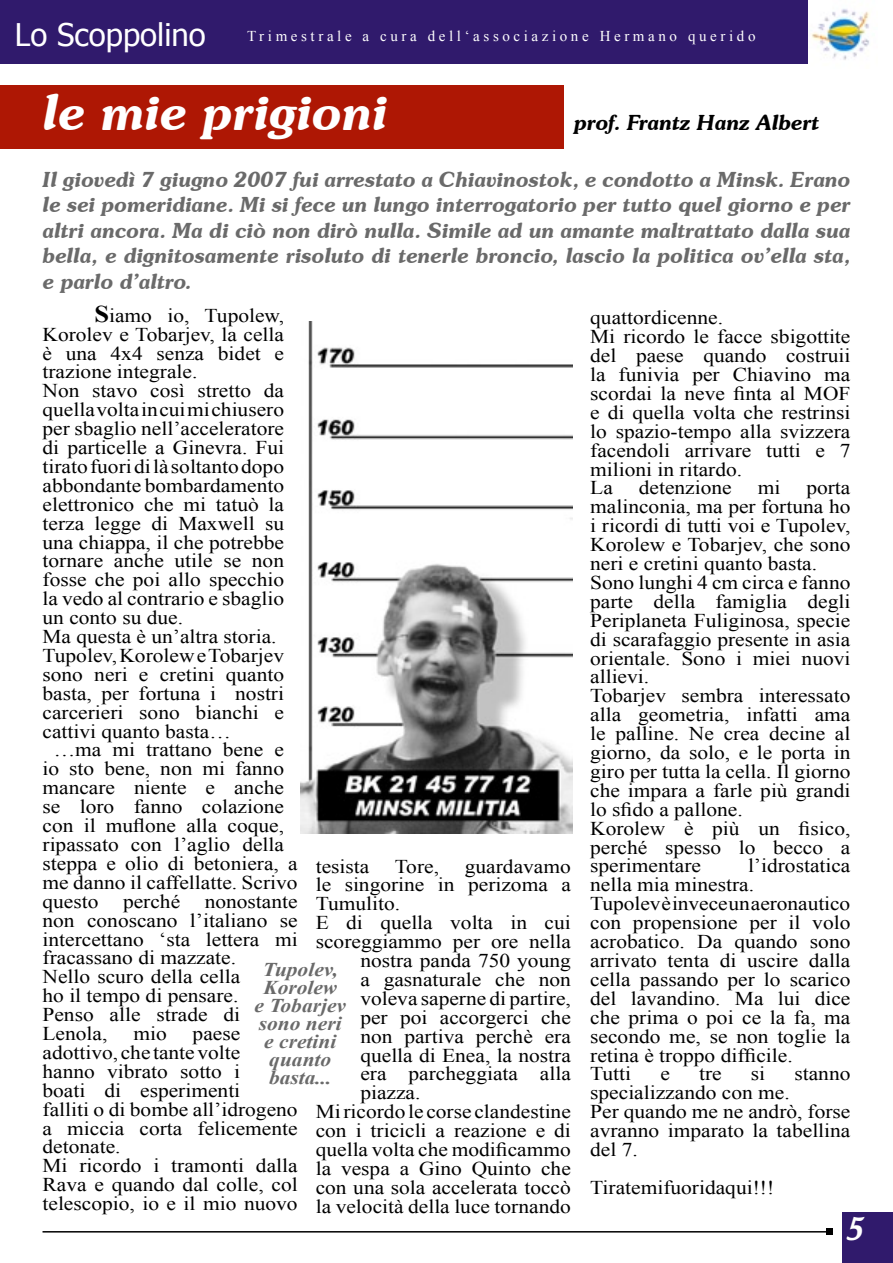
<style>
.page{position:relative;width:893px;height:1263px;background:#fff}
.page>*{position:absolute;margin:0;border:0;box-sizing:border-box;transform-origin:0 0}
.t1{font:italic 600 49.5px "Souvenir IT Cby BT";color:#fff}
.t2{font:31.2px "Tahoma";color:#fff}
.t3{font:27px "Textile";color:#fff}
.t4{font:italic 600 21px/25.5px "Souvenir IT Cby BT";color:#6a6a6a;text-align:justify}
.t5{font:italic 600 21px "Souvenir IT Cby BT";color:#000}
.t6{font:19.5px/18.9px "Times New Roman";color:#000;scale:1.1 1}
.t7{font:italic 700 19.5px/18px "Times New Roman";color:#6a6a6a;text-align:center;scale:1.1 1}
.t8{font:15px "Times New Roman";letter-spacing:.24em;color:#fff}
.s1{font-weight:700;font-size:24px}
</style>
<div class="page">
<div style="left:0;top:85px;width:563px;height:63px;background:#ae1704"></div>
<hr style="left:43px;top:1231px;width:786px;height:1px;background:#000">
<svg style="left:826px;top:1229px;width:6px;height:6px"></svg>
<div style="left:842px;top:1212px;width:51px;height:51px;background:#301a6c"></div>
<div style="left:0;top:1px;width:807px;height:63px;background:#301a6c"></div>
<img style="left:811px;top:8px;width:59px;height:52px">
<img style="left:300px;top:321px;width:273px;height:512px">
<h2 class="t2" style="left:15px;top:14px;width:192px">Lo Scoppolino</h2>
<p class="t8" style="left:247px;top:26px;width:510px">Trimestrale a cura dell‘associazione Hermano querido</p>
<p class="t8" style="left:332px;top:26px;width:510px">Trimestrale a cura dell‘associazione Hermano querido</p>
<h1 class="t1" style="left:43px;top:81px;width:346px">le mie prigioni</h1>
<p class="t5" style="left:574px;top:110px;width:247px">prof. Frantz Hanz Albert</p>
<p class="t4" style="left:43px;top:166px;width:809px">Il giovedì 7 giugno 2007 fui arrestato a Chiavinostok, e condotto a Minsk. Erano le sei pomeridiane. Mi si fece un lungo interrogatorio per tutto quel giorno e per altri ancora. Ma di ciò non dirò nulla. Simile ad un amante maltrattato dalla sua bella, e dignitosamente risoluto di tenerle broncio, lascio la politica ov’ella sta, e parlo d’altro.</p>
<p class="t6" style="left:94px;top:305px;width:174px"><span class="s1">S</span>iamo io, Tupolew,</p>
<p class="t6" style="left:43px;top:324px;width:221px">Korolev e Tobarjev, la cella</p>
<p class="t6" style="left:43px;top:343px;width:221px">è una 4x4 senza bidet e</p>
<p class="t6" style="left:43px;top:362px;width:142px">trazione integrale.</p>
<p class="t6" style="left:43px;top:381px;width:221px">Non stavo così stretto da</p>
<p class="t6" style="left:43px;top:400px;width:221px">quella volta in cui mi chiusero</p>
<p class="t6" style="left:43px;top:419px;width:221px">per sbaglio nell’acceleratore</p>
<p class="t6" style="left:43px;top:438px;width:221px">di particelle a Ginevra. Fui</p>
<p class="t6" style="left:43px;top:457px;width:221px">tirato fuori di là soltanto dopo</p>
<p class="t6" style="left:43px;top:476px;width:221px">abbondante bombardamento</p>
<p class="t6" style="left:43px;top:494px;width:221px">elettronico che mi tatuò la</p>
<p class="t6" style="left:43px;top:513px;width:221px">terza legge di Maxwell su</p>
<p class="t6" style="left:43px;top:532px;width:221px">una chiappa, il che potrebbe</p>
<p class="t6" style="left:43px;top:551px;width:221px">tornare anche utile se non</p>
<p class="t6" style="left:43px;top:570px;width:221px">fosse che poi allo specchio</p>
<p class="t6" style="left:43px;top:589px;width:221px">la vedo al contrario e sbaglio</p>
<p class="t6" style="left:43px;top:608px;width:129px">un conto su due.</p>
<p class="t6" style="left:43px;top:627px;width:214px">Ma questa è un’altra storia.</p>
<p class="t6" style="left:43px;top:646px;width:221px">Tupolev, Korolew e Tobarjev</p>
<p class="t6" style="left:43px;top:665px;width:221px">sono neri e cretini quanto</p>
<p class="t6" style="left:43px;top:683px;width:221px">basta, per fortuna i nostri</p>
<p class="t6" style="left:43px;top:702px;width:221px">carcerieri sono bianchi e</p>
<p class="t6" style="left:43px;top:721px;width:173px">cattivi quanto basta…</p>
<p class="t6" style="left:54px;top:740px;width:211px">…ma mi trattano bene e</p>
<p class="t6" style="left:43px;top:759px;width:221px">io sto bene, non mi fanno</p>
<p class="t6" style="left:43px;top:778px;width:221px">mancare niente e anche</p>
<p class="t6" style="left:43px;top:797px;width:221px">se loro fanno colazione</p>
<p class="t6" style="left:43px;top:816px;width:221px">con il muflone alla coque,</p>
<p class="t6" style="left:43px;top:835px;width:221px">ripassato con l’aglio della</p>
<p class="t6" style="left:43px;top:854px;width:233px">steppa e olio di betoniera, a</p>
<p class="t6" style="left:43px;top:872px;width:233px">me danno il caffellatte. Scrivo</p>
<p class="t6" style="left:43px;top:891px;width:52px">questo</p>
<p class="t6" style="left:123px;top:891px;width:53px">perché</p>
<p class="t6" style="left:590px;top:308px;width:238px">quattordicenne.<br>Mi ricordo le facce sbigottite del paese quando costruii la funivia per Chiavino ma scordai la neve finta al MOF e di quella volta che restrinsi lo spazio-tempo alla svizzera facendoli arrivare tutti e 7 milioni in ritardo.<br>La</p>
<p class="t6" style="left:639px;top:478px;width:86px">detenzione</p>
<p class="t6" style="left:758px;top:478px;width:22px">mi</p>
<p class="t6" style="left:590px;top:478px;width:238px;text-indent:216px">porta malinconia, ma per fortuna ho i ricordi di tutti voi e Tupolev,<br>Korolew e Tobarjev, che sono neri e cretini quanto basta.<br>Sono lunghi 4 cm circa e fanno parte della famiglia degli<br>Periplaneta Fuliginosa, specie di scarafaggio presente in asia orientale. Sono i miei nuovi allievi.<br>Tobarjev sembra interessato alla geometria, infatti ama le palline. Ne crea decine al giorno, da solo, e le porta in giro per tutta la cella. Il giorno che impara a farle più grandi lo sfido a pallone.<br>Korolew è più un fisico, perché spesso lo becco a sperimentare</p>
<p class="t6" style="left:590px;top:856px;width:238px;text-indent:158px">l’idrostatica nella mia minestra.<br>Tupolev è invece un aeronautico con propensione per il volo acrobatico. Da quando sono arrivato tenta di uscire dalla cella passando per lo scarico del lavandino. Ma lui dice che prima o poi ce la fa, ma secondo me, se non toglie la retina è troppo difficile.<br>Tutti</p>
<p class="t6" style="left:316px;top:856px;width:50px">tesista</p>
<p class="t6" style="left:395px;top:856px;width:42px">Tore,</p>
<p class="t6" style="left:465px;top:856px;width:98px">guardavamo</p>
<p class="t6" style="left:316px;top:875px;width:233px">le singorine in perizoma a</p>
<p class="t6" style="left:316px;top:894px;width:78px">Tumulito.</p>
<p class="t6" style="left:316px;top:913px;width:233px">E di quella volta in cui</p>
<p class="t6" style="left:316px;top:932px;width:233px">scoreggiammo per ore nella</p>
<p class="t6" style="left:360px;top:951px;width:193px">nostra panda 750 young</p>
<p class="t6" style="left:360px;top:970px;width:193px">a gasnaturale che non</p>
<p class="t6" style="left:360px;top:988px;width:193px">voleva saperne di partire,</p>
<p class="t6" style="left:360px;top:1007px;width:193px">per poi accorgerci che</p>
<p class="t6" style="left:360px;top:1026px;width:193px">non partiva perchè era</p>
<p class="t6" style="left:360px;top:1045px;width:193px">quella di Enea, la nostra</p>
<p class="t6" style="left:360px;top:1064px;width:193px">era parcheggiata alla</p>
<p class="t6" style="left:360px;top:1083px;width:56px">piazza.</p>
<p class="t6" style="left:316px;top:1102px;width:233px">Mi ricordo le corse clandestine</p>
<p class="t6" style="left:316px;top:1121px;width:233px">con i tricicli a reazione e di</p>
<p class="t6" style="left:316px;top:1140px;width:233px">quella volta che modificammo</p>
<p class="t6" style="left:316px;top:1159px;width:233px">la vespa a Gino Quinto che</p>
<p class="t6" style="left:316px;top:1177px;width:233px">con una sola accelerata toccò</p>
<p class="t6" style="left:316px;top:1196px;width:233px">la velocità della luce tornando</p>
<p class="t6" style="left:43px;top:891px;width:233px;text-indent:162px">nonostante non conoscano l’italiano se intercettano ‘sta lettera mi fracassano di mazzate.<br>Nello scuro della cella<br>ho il tempo di pensare.<br>Penso alle strade di<br>Lenola,</p>
<p class="t7" style="left:255px;top:960px;width:85px">Tupolev,<br>Korolew<br>e Tobarjev sono neri e cretini quanto basta...</p>
<p class="t6" style="left:133px;top:1024px;width:32px">mio</p>
<p class="t6" style="left:43px;top:1024px;width:233px;text-indent:150px">paese adottivo, che tante volte<br>hanno vibrato sotto i<br>boati di esperimenti<br>falliti o di bombe all’idrogeno a miccia corta felicemente detonate.<br>Mi ricordo i tramonti dalla<br>Rava e quando dal colle, col telescopio, io e il mio nuovo</p>
<p class="t6" style="left:660px;top:1064px;width:10px">e</p>
<p class="t6" style="left:699px;top:1064px;width:22px">tre</p>
<p class="t6" style="left:751px;top:1064px;width:15px">si</p>
<p class="t6" style="left:794px;top:1064px;width:52px">stanno</p>
<p class="t6" style="left:590px;top:1083px;width:238px">specializzando con me.<br>Per quando me ne andrò, forse avranno imparato la tabellina del 7.</p>
<p class="t6" style="left:590px;top:1177px;width:169px">Tiratemifuoridaqui!!!</p>
<h3 class="t3" style="left:845px;top:1210px;width:20px">5</h3>
</div>
